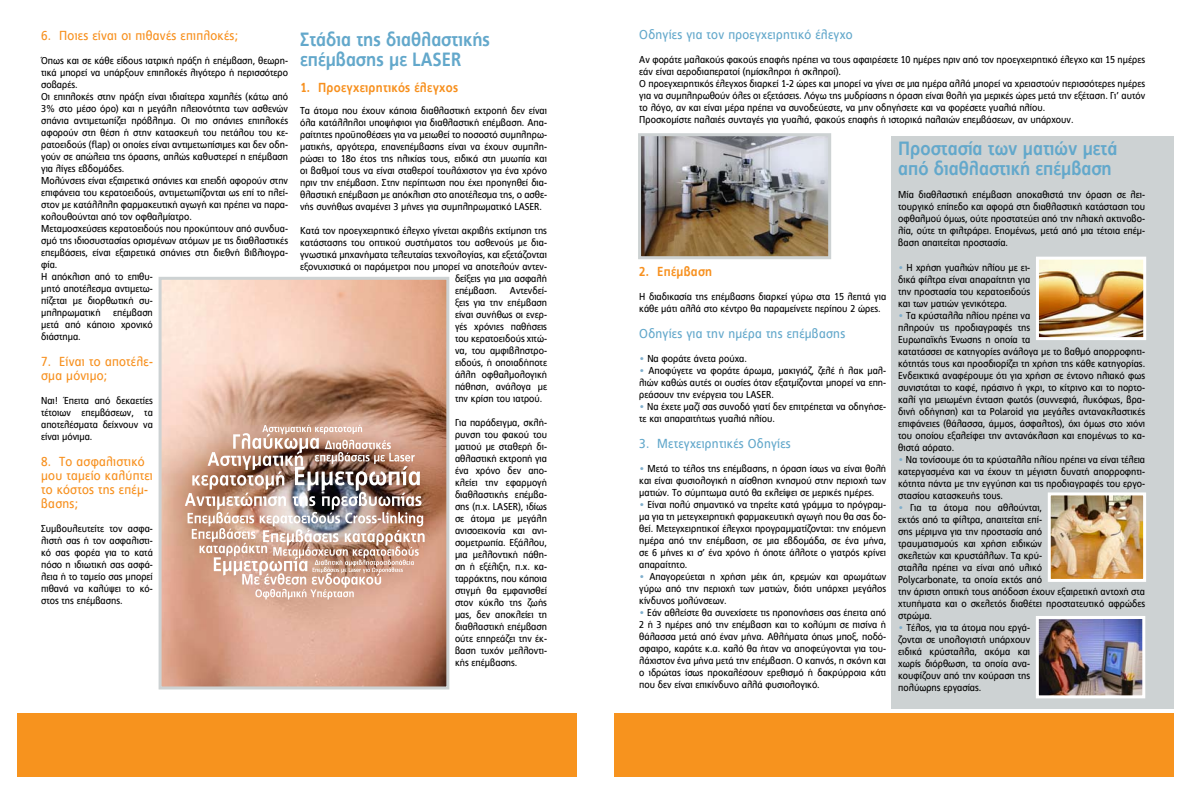
<style>
.page{position:relative;width:1191px;height:794px;background:#fff}
.page>*{position:absolute;margin:0;border:0;box-sizing:border-box;transform-origin:0 0}
.t1{font:700 19.1px/20px "PF Index";color:#63a8cb}
.t2{font:13px/14px "PF Index";letter-spacing:.02em;color:#f7901e}
.t3{font:13px "PF Index";letter-spacing:.02em;color:#63a8cb}
.t4{font:700 13px "PF Index";letter-spacing:.02em;color:#f7901e}
.t5{font:10px/12px "PF Index";color:#000;text-align:justify}
.s1{font-family:"Skia";color:#7faecc}
</style>
<div class="page">
<div style="left:891px;top:136px;width:283px;height:573px;background:#cdd2d3"></div>
<img style="left:163px;top:281px;width:282px;height:404px">
<img style="left:185px;top:425px;width:239px;height:174px">
<div style="left:159px;top:277px;width:290px;height:412px;border:3px solid #cdd2d3"></div>
<img style="left:1039px;top:620px;width:102px;height:74px">
<div style="left:1035px;top:616px;width:110px;height:82px;border:3px solid #fff"></div>
<img style="left:1040px;top:261px;width:102px;height:75px">
<div style="left:1036px;top:257px;width:110px;height:83px;border:3px solid #fff"></div>
<img style="left:1051px;top:496px;width:91px;height:82px">
<div style="left:1047px;top:492px;width:99px;height:90px;border:3px solid #fff"></div>
<img style="left:642px;top:137px;width:185px;height:118px">
<div style="left:638px;top:133px;width:193px;height:126px;border:3px solid #cdd2d3"></div>
<div style="left:17px;top:712px;width:560px;height:64px;background:#f7931e"></div>
<div style="left:614px;top:712px;width:560px;height:64px;background:#f7931e"></div>
<h2 class="t2" style="left:41px;top:29px;width:198px">6. Ποιες είναι οι πιθανές επιπλοκές;</h2>
<p class="t5" style="left:41px;top:55px;width:248px;text-align:left">Όπως και σε κάθε είδους ιατρική πράξη ή επέμβαση, θεωρη&shy;τικά μπορεί να υπάρξουν επιπλοκές λιγότερο ή περισσότερο σοβαρές.<br>Οι επιπλοκές στην πράξη είναι ιδιαίτερα χαμηλές (κάτω από 3% στο μέσο όρο) και η μεγάλη πλειονότητα των ασθενών σπάνια αντιμετωπίζει πρόβλημα. Οι πιο σπάνιες επιπλοκές αφορούν στη θέση ή στην κατασκευή του πετάλου του κε&shy;ρατοειδούς (flap) οι οποίες είναι αντιμετωπίσιμες και δεν οδη&shy;γούν σε απώλεια της όρασης, απλώς καθυστερεί η επέμβαση για λίγες εβδομάδες.<br>Μολύνσεις είναι εξαιρετικά σπάνιες και επειδή αφορούν στην επιφάνεια του κερατοειδούς, αντιμετωπίζονται ως επί το πλεί&shy;στον με κατάλληλη φαρμακευτική αγωγή και πρέπει να παρα&shy;κολουθούνται από τον οφθαλμίατρο.<br>Μεταμοσχεύσεις κερατοειδούς που προκύπτουν από συνδυα&shy;σμό της ιδιοσυστασίας ορισμένων ατόμων με τις διαθλαστικές επεμβάσεις, είναι εξαιρετικά σπάνιες στη διεθνή βιβλιογρα&shy;φία.<br>Η απόκλιση από το επιθυ-<br>μητό αποτέλεσμα αντιμετω-<br>πίζεται με διορθωτική συ-<br>μπληρωματική</p>
<p class="t5" style="left:41px;top:307px;width:113px;text-indent:72px">επέμβαση μετά από κάποιο χρονικό διάστημα.</p>
<h2 class="t2" style="left:41px;top:355px;width:113px">7. Είναι το αποτέλε&shy;σμα μόνιμο;</h2>
<p class="t5" style="left:41px;top:395px;width:113px">Ναι! Έπειτα από δεκαετίες τέτοιων επεμβάσεων, τα αποτελέσματα δείχνουν να είναι μόνιμα.</p>
<h2 class="t2" style="left:41px;top:455px;width:113px">8. Το ασφαλιστικό μου ταμείο καλύπτει το κόστος της επέμ&shy;βασης;</h2>
<p class="t5" style="left:41px;top:523px;width:113px">Συμβουλευτείτε τον ασφα&shy;λιστή σας ή τον ασφαλιστι&shy;κό σας φορέα για το κατά πόσο η ιδιωτική σας ασφά&shy;λεια ή το ταμείο σας μπορεί πιθανά να καλύψει το κό&shy;στος της επέμβασης.</p>
<h1 class="t1" style="left:300px;top:30px;width:191px">Στάδια της διαθλαστικής επέμβασης με LASER</h1>
<h2 class="t4" style="left:300px;top:80px;width:159px">1. Προεγχειρητικός έλεγχος</h2>
<p class="t5" style="left:300px;top:105px;width:248px">Τα άτομα που έχουν κάποια διαθλαστική εκτροπή δεν είναι όλα κατάλληλοι υποψήφιοι για διαθλαστική επέμβαση. Απα&shy;ραίτητες προϋποθέσεις για να μειωθεί το ποσοστό συμπληρω&shy;ματικής, αργότερα, επανεπέμβασης είναι να έχουν συμπλη&shy;ρώσει το 18ο έτος της ηλικίας τους, ειδικά στη μυωπία και οι βαθμοί τους να είναι σταθεροί τουλάχιστον για ένα χρόνο πριν την επέμβαση. Στην περίπτωση που έχει προηγηθεί δια&shy;θλαστική επέμβαση με απόκλιση στο αποτέλεσμα της, ο ασθε&shy;νής συνήθως αναμένει 3 μήνες για συμπληρωματικό LASER.</p>
<p class="t5" style="left:300px;top:225px;width:248px">Κατά τον προεγχειρητικό έλεγχο γίνεται ακριβής εκτίμηση της</p>
<p class="t5" style="left:300px;top:237px;width:248px">κατάστασης του οπτικού συστήματος του ασθενούς με δια-</p>
<p class="t5" style="left:300px;top:249px;width:248px">γνωστικά μηχανήματα τελευταίας τεχνολογίας, και εξετάζονται</p>
<p class="t5" style="left:300px;top:261px;width:248px">εξονυχιστικά οι παράμετροι που μπορεί να αποτελούν αντεν-</p>
<p class="t5" style="left:455px;top:273px;width:94px">δείξεις για μια ασφαλή</p>
<p class="t5" style="left:455px;top:285px;width:44px">επέμβαση.</p>
<p class="t5" style="left:455px;top:285px;width:94px;text-indent:55px">Αντενδεί&shy;ξεις για την επέμβαση είναι συνήθως οι ενερ&shy;γές χρόνιες παθήσεις του κερατοειδούς χιτώ&shy;να, του αμφιβληστρο&shy;ειδούς, ή οποιαδήποτε άλλη οφθαλμολογική πάθηση, ανάλογα με την κρίση του ιατρού.</p>
<p class="t5" style="left:455px;top:417px;width:94px">Για παράδειγμα, σκλή&shy;ρυνση του φακού του ματιού με σταθερή δι&shy;αθλαστική εκτροπή για ένα χρόνο δεν απο&shy;κλείει την εφαρμογή διαθλαστικής επέμβα&shy;σης (π.χ. LASER), ιδίως σε άτομα με μεγάλη ανισοεικονία και ανι&shy;σομετρωπία. Εξάλλου, μια μελλοντική πάθη&shy;ση ή εξέλιξη, π.χ. κα&shy;ταρράκτης, που κάποια στιγμή θα εμφανισθεί στον κύκλο της ζωής μας, δεν αποκλείει τη διαθλαστική επέμβαση ούτε επηρεάζει την έκ&shy;βαση τυχόν μελλοντι&shy;κής επέμβασης.</p>
<h2 class="t3" style="left:639px;top:27px;width:215px">Οδηγίες για τον προεγχειρητικό έλεγχο</h2>
<p class="t5" style="left:639px;top:54px;width:507px;text-align:left">Αν φοράτε μαλακούς φακούς επαφής πρέπει να τους αφαιρέσετε 10 ημέρες πριν από τον προεγχειρητικό έλεγχο και 15 ημέρες εάν είναι αεροδιαπερατοί (ημίσκληροι ή σκληροί).<br>Ο προεγχειρητικός έλεγχος διαρκεί 1-2 ώρες και μπορεί να γίνει σε μια ημέρα αλλά μπορεί να χρειαστούν περισσότερες ημέρες για να συμπληρωθούν όλες οι εξετάσεις. Λόγω της μυδρίασης η όραση είναι θολή για μερικές ώρες μετά την εξέταση. Γι’ αυτόν το λόγο, αν και είναι μέρα πρέπει να συνοδεύεστε, να μην οδηγήσετε και να φορέσετε γυαλιά ηλίου.<br>Προσκομίστε παλαιές συνταγές για γυαλιά, φακούς επαφής ή ιστορικά παλαιών επεμβάσεων, αν υπάρχουν.</p>
<h2 class="t4" style="left:639px;top:264px;width:74px">2. Επέμβαση</h2>
<p class="t5" style="left:639px;top:290px;width:248px">Η διαδικασία της επέμβασης διαρκεί γύρω στα 15 λεπτά για κάθε μάτι αλλά στο κέντρο θα παραμείνετε περίπου 2 ώρες.</p>
<h2 class="t3" style="left:639px;top:326px;width:207px">Οδηγίες για την ημέρα της επέμβασης</h2>
<p class="t5" style="left:639px;top:352px;width:109px"><span class="s1">•</span> Να φοράτε άνετα ρούχα.</p>
<p class="t5" style="left:639px;top:364px;width:248px"><span class="s1">•</span> Αποφύγετε να φοράτε άρωμα, μακιγιάζ, ζελέ ή λακ μαλ&shy;λιών καθώς αυτές οι ουσίες όταν εξατμίζονται μπορεί να επη&shy;ρεάσουν την ενέργεια του LASER.</p>
<p class="t5" style="left:639px;top:400px;width:248px"><span class="s1">•</span> Να έχετε μαζί σας συνοδό γιατί δεν επιτρέπεται να οδηγήσε&shy;τε και απαραιτήτως γυαλιά ηλίου.</p>
<h2 class="t3" style="left:639px;top:436px;width:153px">3. Μετεγχειρητικές Οδηγίες</h2>
<p class="t5" style="left:639px;top:462px;width:248px"><span class="s1">•</span> Μετά το τέλος της επέμβασης, η όραση ίσως να είναι θολή και είναι φυσιολογική η αίσθηση κνησμού στην περιοχή των ματιών. Το σύμπτωμα αυτό θα εκλείψει σε μερικές ημέρες.</p>
<p class="t5" style="left:639px;top:498px;width:248px"><span class="s1">•</span> Είναι πολύ σημαντικό να τηρείτε κατά γράμμα το πρόγραμ&shy;μα για τη μετεγχειρητική φαρμακευτική αγωγή που θα σας δο&shy;θεί. Μετεγχειρητικοί έλεγχοι προγραμματίζονται: την επόμενη ημέρα από την επέμβαση, σε μια εβδομάδα, σε ένα μήνα, σε 6 μήνες κι σ’ ένα χρόνο ή όποτε άλλοτε ο γιατρός κρίνει απαραίτητο.</p>
<p class="t5" style="left:639px;top:570px;width:248px"><span class="s1">•</span> Απαγορεύεται η χρήση μέικ άπ, κρεμών και αρωμάτων γύρω από την περιοχή των ματιών, διότι υπάρχει μεγάλος κίνδυνος μολύνσεων.</p>
<p class="t5" style="left:639px;top:606px;width:248px"><span class="s1">•</span> Εάν αθλείστε θα συνεχίσετε τις προπονήσεις σας έπειτα από 2 ή 3 ημέρες από την επέμβαση και το κολύμπι σε πισίνα ή θάλασσα μετά από έναν μήνα. Αθλήματα όπως μποξ, ποδό&shy;σφαιρο, καράτε κ.α. καλό θα ήταν να αποφεύγονται για του&shy;λάχιστον ένα μήνα μετά την επέμβαση. Ο καπνός, η σκόνη και ο ιδρώτας ίσως προκαλέσουν ερεθισμό ή δακρύρροια κάτι που δεν είναι επικίνδυνο αλλά φυσιολογικό.</p>
<h1 class="t1" style="left:898px;top:139px;width:221px">Προστασία των ματιών μετά από διαθλαστική επέμβαση</h1>
<p class="t5" style="left:898px;top:189px;width:248px">Μία διαθλαστική επέμβαση αποκαθιστά την όραση σε λει&shy;τουργικό επίπεδο και αφορά στη διαθλαστική κατάσταση του οφθαλμού όμως, ούτε προστατεύει από την ηλιακή ακτινοβο&shy;λία, ούτε τη φιλτράρει. Επομένως, μετά από μια τέτοια επέμ&shy;βαση απαιτείται προστασία.</p>
<p class="t5" style="left:898px;top:261px;width:134px"><span class="s1">•</span> Η χρήση γυαλιών ηλίου με ει&shy;δικά φίλτρα είναι απαραίτητη για την προστασία του κερατοειδούς και των ματιών γενικότερα.</p>
<p class="t5" style="left:898px;top:309px;width:248px;text-align:left"><span class="s1">•</span> Τα κρύσταλλα ηλίου πρέπει να<br>πληρούν τις προδιαγραφές της<br>Ευρωπαϊκής Ένωσης η οποία τα<br>κατατάσσει σε κατηγορίες ανάλογα με το βαθμό απορροφητι&shy;κότητάς τους και προσδιορίζει τη χρήση της κάθε κατηγορίας.<br>Ενδεικτικά αναφέρουμε ότι για χρήση σε έντονο ηλιακό φως συνιστάται το καφέ, πράσινο ή γκρι, το κίτρινο και το πορτο&shy;καλί για μειωμένη ένταση φωτός (συννεφιά, λυκόφως, βρα&shy;δινή οδήγηση) και τα Polaroid για μεγάλες αντανακλαστικές επιφάνειες (θάλασσα, άμμος, άσφαλτος), όχι όμως στο χιόνι του οποίου εξαλείφει την αντανάκλαση και επομένως το κα&shy;θιστά αόρατο.</p>
<p class="t5" style="left:898px;top:453px;width:248px"><span class="s1">•</span> Να τονίσουμε ότι τα κρύσταλλα ηλίου πρέπει να είναι τέλεια κατεργασμένα και να έχουν τη μέγιστη δυνατή απορροφητι&shy;κότητα πάντα με την εγγύηση και τις προδιαγραφές του εργο&shy;στασίου κατασκευής τους.</p>
<p class="t5" style="left:898px;top:501px;width:248px;text-align:left"><span class="s1">•</span> Για τα άτομα που αθλούνται,<br>εκτός από τα φίλτρα, απαιτείται επί-<br>σης μέριμνα για την προστασία από<br>τραυματισμούς και χρήση ειδικών<br>σκελετών και κρυστάλλων. Τα κρύ-<br>σταλλα πρέπει να είναι από υλικό<br>Polycarbonate, τα οποία εκτός από<br>την άριστη οπτική τους απόδοση έχουν εξαιρετική αντοχή στα χτυπήματα και ο σκελετός διαθέτει προστατευτικό αφρώδες στρώμα.</p>
<p class="t5" style="left:898px;top:621px;width:133px"><span class="s1">•</span> Τέλος, για τα άτομα που εργά&shy;ζονται σε υπολογιστή υπάρχουν ειδικά κρύσταλλα, ακόμα και χωρίς διόρθωση, τα οποία ανα&shy;κουφίζουν από την κούραση της πολύωρης εργασίας.</p>
</div>
